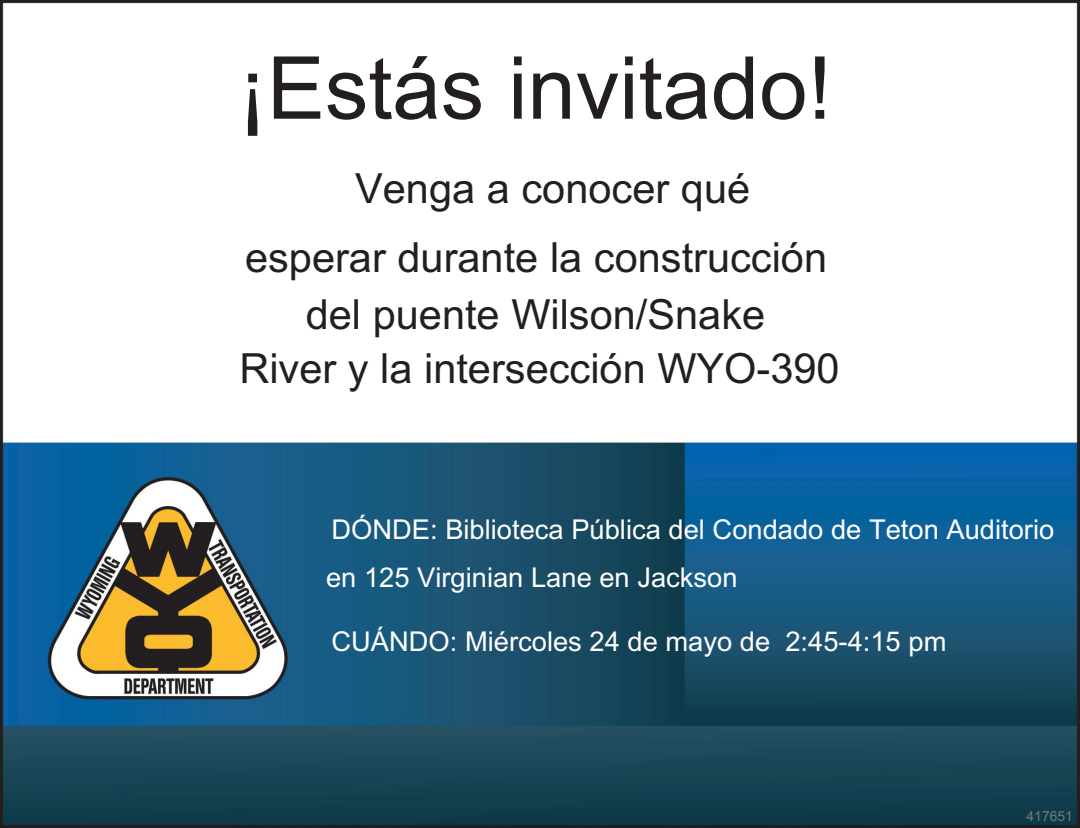
<style>
.page{position:relative;width:1080px;height:828px;background:#fff}
.page>*{position:absolute;margin:0;border:0;box-sizing:border-box;transform-origin:0 0}
.t1{font:87px "Arial";color:#231f20}
.t2{font:41.7px/68.7px "Arial";color:#231f20}
.t3{font:27.3px/48.3px "Arial";color:#fff}
.t4{font:13.8px "Arial";color:#787a7d}
</style>
<div class="page">
<img style="left:0;top:0;width:1080px;height:828px">
<h1 class="t1" style="left:238px;top:40px;width:595px">¡Estás invitado!</h1>
<h2 class="t2" style="left:245px;top:154px;width:584px;text-indent:110px">Venga a conocer qué esperar durante la construcción</h2>
<h2 class="t2" style="left:239px;top:288px;width:602px;line-height:54px;text-align:center">del puente Wilson/Snake<br>River y la intersección WYO-390</h2>
<p class="t3" style="left:326px;top:505px;width:730px">DÓNDE: Biblioteca Pública del Condado de Teton Auditorio en 125 Virginian Lane en Jackson</p>
<p class="t3" style="left:332px;top:617px;width:616px">CUÁNDO: Miércoles 24 de mayo de 2:45-4:15 pm</p>
<p class="t4" style="left:1027px;top:809px;width:48px">417651</p>
</div>
